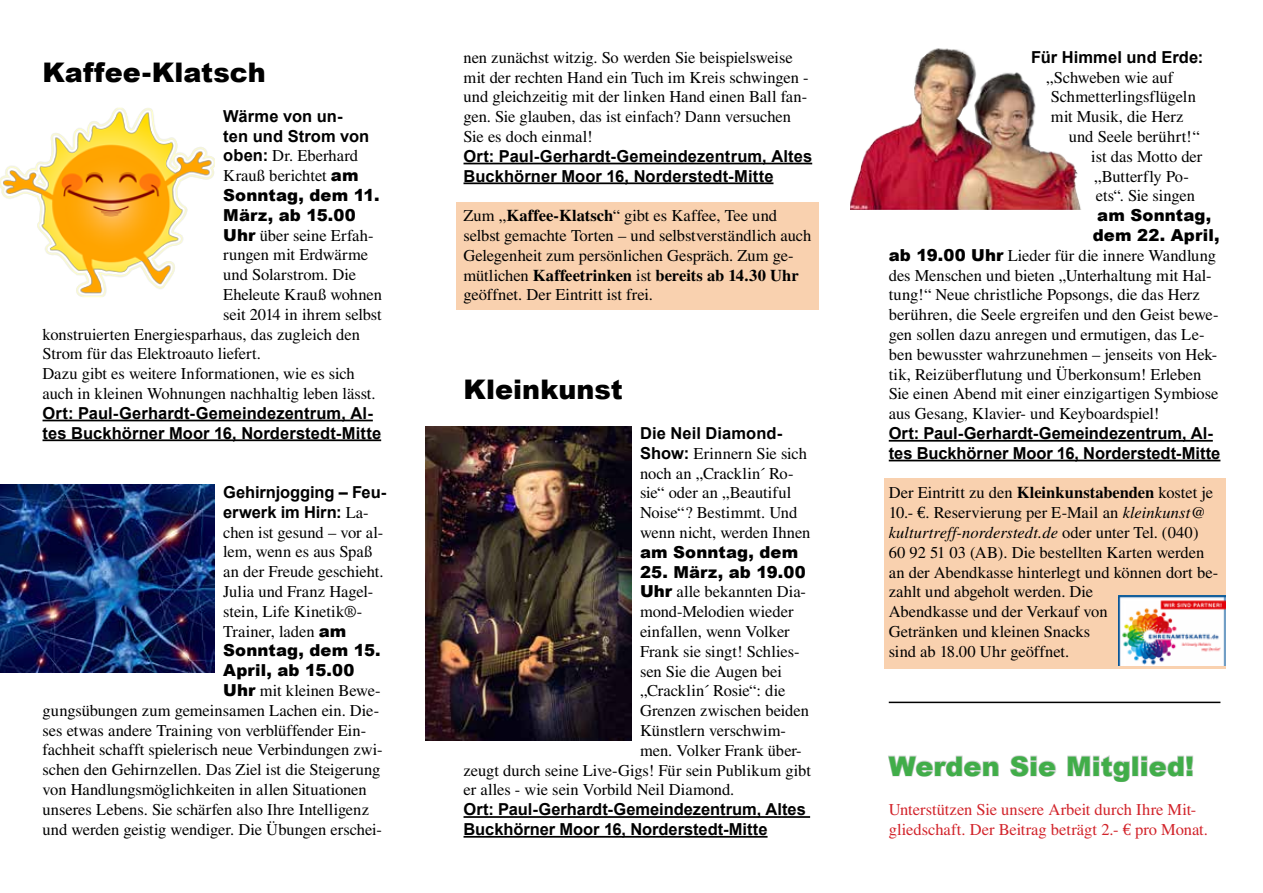
<style>
.page{position:relative;width:1263px;height:893px;background:#fff}
.page>*{position:absolute;margin:0;border:0;box-sizing:border-box;transform-origin:0 0}
.t1{font:900 27px "Arial";color:#000}
.t2{font:900 27px "Arial";color:#41ad49}
.t3{font:16.5px/19.8px "Times";letter-spacing:-.005em;color:#000}
.t4{font:700 16.5px/19.8px "Arial";color:#000}
.t5{font:900 16.5px/19.8px "Arial";letter-spacing:.01em;color:#000}
.t6{font:16.5px/19.8px "Times";color:#d2232a}
.s1{font-family:"Arial";font-weight:700}
.s2{font-family:"Arial";font-weight:900}
.s3{font-family:"Times";font-weight:400}
.s4{font-weight:700}
.s5{font-family:"Euro Serif"}
.s6{font-style:italic}
</style>
<div class="page">
<div style="left:457px;top:203px;width:362px;height:107px;background:#f9d1af"></div>
<div style="left:884px;top:478px;width:341px;height:190px;background:#f9d1af"></div>
<div style="left:1118px;top:592px;width:107px;height:73px;background:linear-gradient(to right,#f9d1af,#f9d1af)"></div>
<img style="left:1118px;top:596px;width:107px;height:69px">
<hr style="left:43px;top:420px;width:330px;height:1px;background:#000">
<hr style="left:43px;top:439px;width:338px;height:2px;background:#000">
<hr style="left:463px;top:163px;width:349px;height:1px;background:#000">
<hr style="left:463px;top:182px;width:310px;height:2px;background:#000">
<hr style="left:463px;top:816px;width:347px;height:2px;background:#000">
<hr style="left:463px;top:836px;width:304px;height:2px;background:#000">
<hr style="left:889px;top:440px;width:324px;height:2px;background:#000">
<hr style="left:889px;top:460px;width:331px;height:1px;background:#000">
<svg style="left:888px;top:755px;width:111px;height:22px"></svg>
<svg style="left:1010px;top:755px;width:46px;height:22px"></svg>
<svg style="left:1067px;top:755px;width:63px;height:27px"></svg>
<div style="left:1132px;top:755px;width:7px;height:21px;border:2px solid #d1d3d4"></div>
<svg style="left:1141px;top:755px;width:53px;height:22px"></svg>
<img style="left:0;top:107px;width:215px;height:190px">
<img style="left:0;top:485px;width:215px;height:187px">
<img style="left:425px;top:426px;width:206px;height:314px">
<img style="left:850px;top:48px;width:231px;height:161px">
<hr style="left:889px;top:702px;width:331px;height:1px;background:#000">
<h1 class="t1" style="left:43px;top:53px;width:225px">Kaffee-Klatsch</h1>
<p class="t4" style="left:223px;top:106px;width:148px">Wärme von un&shy;ten und Strom von</p>
<p class="t3" style="left:223px;top:146px;width:137px"><span class="s1">oben:</span> Dr. Eberhard<br>Krauß berichtet <span class="s2">am</span></p>
<p class="t5" style="left:223px;top:185px;width:158px">Sonntag, dem 11.<br>März, ab 15.00</p>
<p class="t3" style="left:223px;top:225px;width:152px"><span class="s2">Uhr</span> über seine Erfah-</p>
<p class="t3" style="left:223px;top:245px;width:146px">rungen mit Erdwärme</p>
<p class="t3" style="left:223px;top:265px;width:134px">und Solarstrom. Die</p>
<p class="t3" style="left:223px;top:284px;width:160px">Eheleute Krauß wohnen</p>
<p class="t3" style="left:223px;top:304px;width:160px">seit 2014 in ihrem selbst</p>
<p class="t3" style="left:43px;top:324px;width:319px">konstruierten Energiesparhaus, das zugleich den</p>
<p class="t3" style="left:43px;top:344px;width:220px">Strom für das Elektroauto liefert.</p>
<p class="t3" style="left:43px;top:364px;width:314px">Dazu gibt es weitere Informationen, wie es sich</p>
<p class="t3" style="left:43px;top:383px;width:335px">auch in kleinen Wohnungen nachhaltig leben lässt.</p>
<p class="t4" style="left:43px;top:403px;width:340px">Ort: Paul-Gerhardt-Gemeindezentrum, Al&shy;tes Buckhörner Moor 16, Norderstedt-Mitte</p>
<p class="t4" style="left:223px;top:482px;width:164px">Gehirnjogging – Feu&shy;erwerk im Hirn: <span class="s3">La-</span></p>
<p class="t3" style="left:223px;top:522px;width:162px">chen ist gesund – vor al&shy;lem, wenn es aus Spaß an der Freude geschieht.<br>Julia und Franz Hagel&shy;stein, Life Kinetik®-<br>Trainer, laden <span class="s2">am</span></p>
<p class="t5" style="left:223px;top:640px;width:159px">Sonntag, dem 15.<br>April, ab 15.00</p>
<p class="t3" style="left:43px;top:680px;width:342px;text-indent:181px"><span class="s2">Uhr</span> mit kleinen Bewe&shy;gungsübungen zum gemeinsamen Lachen ein. Die&shy;ses etwas andere Training von verblüffender Ein&shy;fachheit schafft spielerisch neue Verbindungen zwi&shy;schen den Gehirnzellen. Das Ziel ist die Steigerung von Handlungsmöglichkeiten in allen Situationen unseres Lebens. Sie schärfen also Ihre Intelligenz und werden geistig wendiger. Die Übungen erschei-</p>
<p class="t3" style="left:463px;top:47px;width:347px">nen zunächst witzig. So werden Sie beispielsweise mit der rechten Hand ein Tuch im Kreis schwingen - und gleichzeitig mit der linken Hand einen Ball fan&shy;gen. Sie glauben, das ist einfach? Dann versuchen Sie es doch einmal!</p>
<p class="t4" style="left:463px;top:146px;width:350px">Ort: Paul-Gerhardt-Gemeindezentrum, Altes<br>Buckhörner Moor 16, Norderstedt-Mitte</p>
<p class="t3" style="left:463px;top:206px;width:349px">Zum „<span class="s4">Kaffee-Klatsch</span>“ gibt es Kaffee, Tee und selbst gemachte Torten – und selbstverständlich auch Gelegenheit zum persönlichen Gespräch. Zum ge&shy;mütlichen <span class="s4">Kaffeetrinken</span> ist <span class="s4">bereits ab 14.30 Uhr </span>geöffnet. Der Eintritt ist frei.</p>
<h1 class="t1" style="left:463px;top:370px;width:161px">Kleinkunst</h1>
<p class="t4" style="left:640px;top:423px;width:144px">Die Neil Diamond-</p>
<p class="t3" style="left:640px;top:443px;width:172px"><span class="s1">Show:</span> Erinnern Sie sich noch an „Cracklin´ Ro&shy;sie“ oder an „Beautiful<br>Noise“? Bestimmt. Und wenn nicht, werden Ihnen</p>
<p class="t5" style="left:640px;top:541px;width:160px">am Sonntag, dem</p>
<p class="t5" style="left:640px;top:561px;width:167px">25. März, ab 19.00</p>
<p class="t3" style="left:640px;top:582px;width:168px"><span class="s2">Uhr</span> alle bekannten Dia-</p>
<p class="t3" style="left:640px;top:602px;width:155px">mond-Melodien wieder</p>
<p class="t3" style="left:640px;top:621px;width:151px">einfallen, wenn Volker</p>
<p class="t3" style="left:640px;top:641px;width:161px">Frank sie singt! Schlies-</p>
<p class="t3" style="left:640px;top:661px;width:143px">sen Sie die Augen bei</p>
<p class="t3" style="left:640px;top:681px;width:147px">„Cracklin´ Rosie“: die</p>
<p class="t3" style="left:640px;top:701px;width:170px">Grenzen zwischen beiden</p>
<p class="t3" style="left:640px;top:720px;width:148px">Künstlern verschwim-</p>
<p class="t3" style="left:640px;top:740px;width:163px">men. Volker Frank über-</p>
<p class="t3" style="left:463px;top:760px;width:349px">zeugt durch seine Live-Gigs! Für sein Publikum gibt</p>
<p class="t3" style="left:463px;top:780px;width:272px">er alles - wie sein Vorbild Neil Diamond.</p>
<p class="t4" style="left:463px;top:800px;width:344px">Ort: Paul-Gerhardt-Gemeindezentrum, Altes<br>Buckhörner Moor 16, Norderstedt-Mitte</p>
<p class="t4" style="left:1031px;top:47px;width:174px">Für Himmel und Erde:</p>
<p class="t3" style="left:1046px;top:67px;width:129px">„Schweben wie auf</p>
<p class="t3" style="left:1051px;top:87px;width:147px">Schmetterlingsflügeln</p>
<p class="t3" style="left:1051px;top:107px;width:134px">mit Musik, die Herz</p>
<p class="t3" style="left:1069px;top:126px;width:132px">und Seele berührt!“</p>
<p class="t3" style="left:1091px;top:146px;width:113px">ist das Motto der</p>
<p class="t3" style="left:1094px;top:166px;width:96px">„Butterfly Po-</p>
<p class="t3" style="left:1096px;top:186px;width:101px">ets“. Sie singen</p>
<p class="t5" style="left:1093px;top:205px;width:128px">am Sonntag, dem 22. April,</p>
<p class="t3" style="left:889px;top:245px;width:331px"><span class="s2">ab 19.00 Uhr</span> Lieder für die innere Wandlung des Menschen und bieten „Unterhaltung mit Hal&shy;tung!“ Neue christliche Popsongs, die das Herz berühren, die Seele ergreifen und den Geist bewe&shy;gen sollen dazu anregen und ermutigen, das Le&shy;ben bewusster wahrzunehmen – jenseits von Hek&shy;tik, Reizüberflutung und Überkonsum! Erleben Sie einen Abend mit einer einzigartigen Symbiose aus Gesang, Klavier- und Keyboardspiel!</p>
<p class="t4" style="left:889px;top:423px;width:333px">Ort: Paul-Gerhardt-Gemeindezentrum, Al&shy;tes Buckhörner Moor 16, Norderstedt-Mitte</p>
<p class="t3" style="left:889px;top:483px;width:331px">Der Eintritt zu den <span class="s4">Kleinkunstabenden</span> kostet je 10.- <span class="s5">E</span>. Reservierung per E-Mail an <span class="s6">kleinkunst@ kulturtreff-norderstedt.de</span> oder unter Tel. (040)<br>60 92 51 03 (AB). Die bestellten Karten werden an der Abendkasse hinterlegt und können dort be&shy;zahlt und abgeholt werden. Die<br>Abendkasse und der Verkauf von<br>Getränken und kleinen Snacks<br>sind ab 18.00 Uhr geöffnet.</p>
<h1 class="t2" style="left:889px;top:746px;width:307px">Werden Sie Mitglied!</h1>
<p class="t6" style="left:889px;top:800px;width:321px">Unterstützen Sie unsere Arbeit durch Ihre Mit&shy;gliedschaft. Der Beitrag beträgt 2.- <span class="s5">€</span> pro Monat.</p>
</div>
